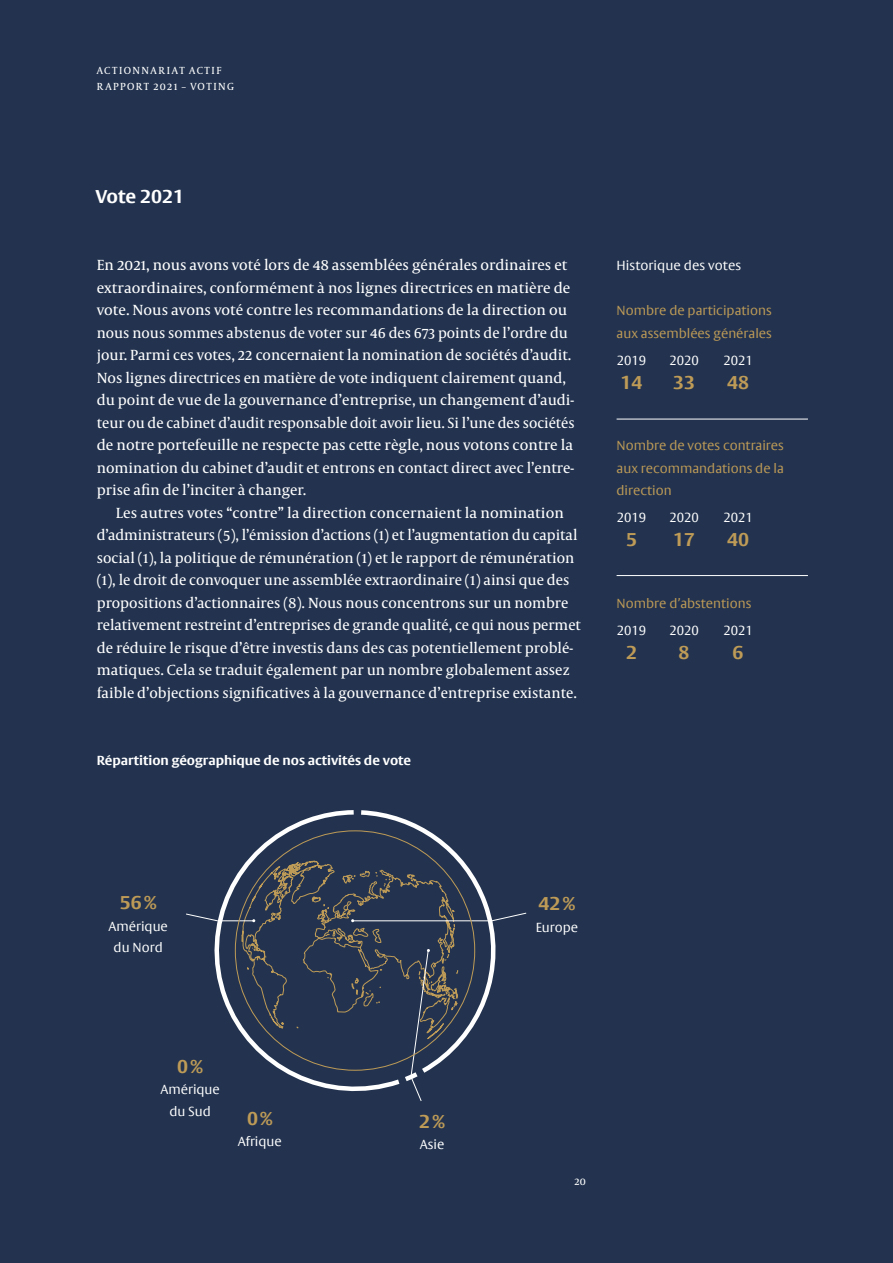
<style>
.page{position:relative;width:893px;height:1263px;background:#23334f}
.page>*{position:absolute;margin:0;border:0;box-sizing:border-box;transform-origin:0 0}
.t1{font:700 18px "Big Vesta Pro";color:#be9b57}
.t2{font:700 18px "Big Vesta Pro";color:#fff}
.t3{font:15px/22.5px "Capitolium News 2";color:#fff}
.t4{font:300 12.75px/22.5px "Big Vesta Pro";color:#be9b57}
.t5{font:300 12.75px/21.3px "Big Vesta Pro";color:#fff;text-align:center}
.t6{font:700 12.75px "Big Vesta Pro";color:#fff}
.t7{font:10.5px/15.9px "Capitolium News 2";letter-spacing:.14em;color:#fff}
</style>
<div class="page">
<hr style="left:617px;top:419px;width:191px;height:1px;background:#fff">
<hr style="left:617px;top:575px;width:191px;height:1px;background:#fff">
<svg style="left:186px;top:913px;width:13px;height:5px"></svg>
<svg style="left:508px;top:912px;width:19px;height:6px"></svg>
<svg style="left:199px;top:810px;width:309px;height:291px"></svg>
<p class="t7" style="left:97px;top:62px;width:139px">ACTIONNARIAT ACTIF<br>RAPPORT 2021 – VOTING</p>
<p class="t2" style="left:95px;top:185px;width:90px">Vote 2021</p>
<p class="t3" style="left:97px;top:253px;width:479px">En 2021, nous avons voté lors de 48 assemblées générales ordinaires et extraordinaires, conformément à nos lignes directrices en matière de vote. Nous avons voté contre les recommandations de la direction ou nous nous sommes abstenus de voter sur 46 des 673 points de l’ordre du jour. Parmi ces votes, 22 concernaient la nomination de sociétés d’audit.<br>Nos lignes directrices en matière de vote indiquent clairement quand, du point de vue de la gouvernance d’entreprise, un changement d’audi&shy;teur ou de cabinet d’audit responsable doit avoir lieu. Si l’une des sociétés de notre portefeuille ne respecte pas cette règle, nous votons contre la nomination du cabinet d’audit et entrons en contact direct avec l’entre&shy;prise afin de l’inciter à changer.</p>
<p class="t3" style="left:97px;top:501px;width:486px;text-indent:19px">Les autres votes “contre” la direction concernaient la nomination d’administrateurs (5), l’émission d’actions (1) et l’augmentation du capital social (1), la politique de rémunération (1) et le rapport de rémunération (1), le droit de convoquer une assemblée extraordinaire (1) ainsi que des propositions d’actionnaires (8). Nous nous concentrons sur un nombre relativement restreint d’entreprises de grande qualité, ce qui nous permet de réduire le risque d’être investis dans des cas potentiellement problé&shy;matiques. Cela se traduit également par un nombre globalement assez faible d’objections significatives à la gouvernance d’entreprise existante.</p>
<p class="t6" style="left:97px;top:752px;width:316px">Répartition géographique de nos activités de vote</p>
<p class="t5" style="left:617px;top:255px;width:126px">Historique des votes</p>
<p class="t4" style="left:617px;top:299px;width:157px">Nombre de participations aux assemblées générales</p>
<p class="t5" style="left:617px;top:349px;width:31px">2019</p>
<p class="t5" style="left:669px;top:349px;width:31px">2020</p>
<p class="t5" style="left:723px;top:349px;width:31px">2021</p>
<p class="t1" style="left:621px;top:371px;width:23px">14</p>
<p class="t1" style="left:673px;top:371px;width:23px">33</p>
<p class="t1" style="left:727px;top:371px;width:23px">48</p>
<p class="t4" style="left:617px;top:434px;width:169px;text-align:justify">Nombre de votes contraires aux recommandations de la direction</p>
<p class="t5" style="left:617px;top:507px;width:31px">2019</p>
<p class="t5" style="left:669px;top:507px;width:31px">2020</p>
<p class="t5" style="left:723px;top:507px;width:31px">2021</p>
<p class="t1" style="left:626px;top:528px;width:12px">5</p>
<p class="t1" style="left:673px;top:528px;width:23px">17</p>
<p class="t1" style="left:727px;top:528px;width:23px">40</p>
<p class="t4" style="left:617px;top:591px;width:136px">Nombre d’abstentions</p>
<p class="t5" style="left:617px;top:619px;width:31px">2019</p>
<p class="t5" style="left:669px;top:619px;width:31px">2020</p>
<p class="t5" style="left:723px;top:619px;width:31px">2021</p>
<p class="t1" style="left:626px;top:641px;width:12px">2</p>
<p class="t1" style="left:679px;top:641px;width:12px">8</p>
<p class="t1" style="left:733px;top:641px;width:12px">6</p>
<p class="t1" style="left:120px;top:891px;width:38px">56%</p>
<p class="t5" style="left:108px;top:915px;width:61px">Amérique du Nord</p>
<p class="t1" style="left:177px;top:1055px;width:27px">0%</p>
<p class="t5" style="left:160px;top:1079px;width:61px">Amérique du Sud</p>
<p class="t1" style="left:247px;top:1107px;width:27px">0%</p>
<p class="t5" style="left:238px;top:1130px;width:45px">Afrique</p>
<p class="t1" style="left:419px;top:1110px;width:27px">2%</p>
<p class="t5" style="left:420px;top:1134px;width:26px">Asie</p>
<p class="t1" style="left:539px;top:892px;width:38px">42%</p>
<p class="t5" style="left:536px;top:916px;width:44px">Europe</p>
<p class="t7" style="left:574px;top:1173px;width:13px">20</p>
</div>
